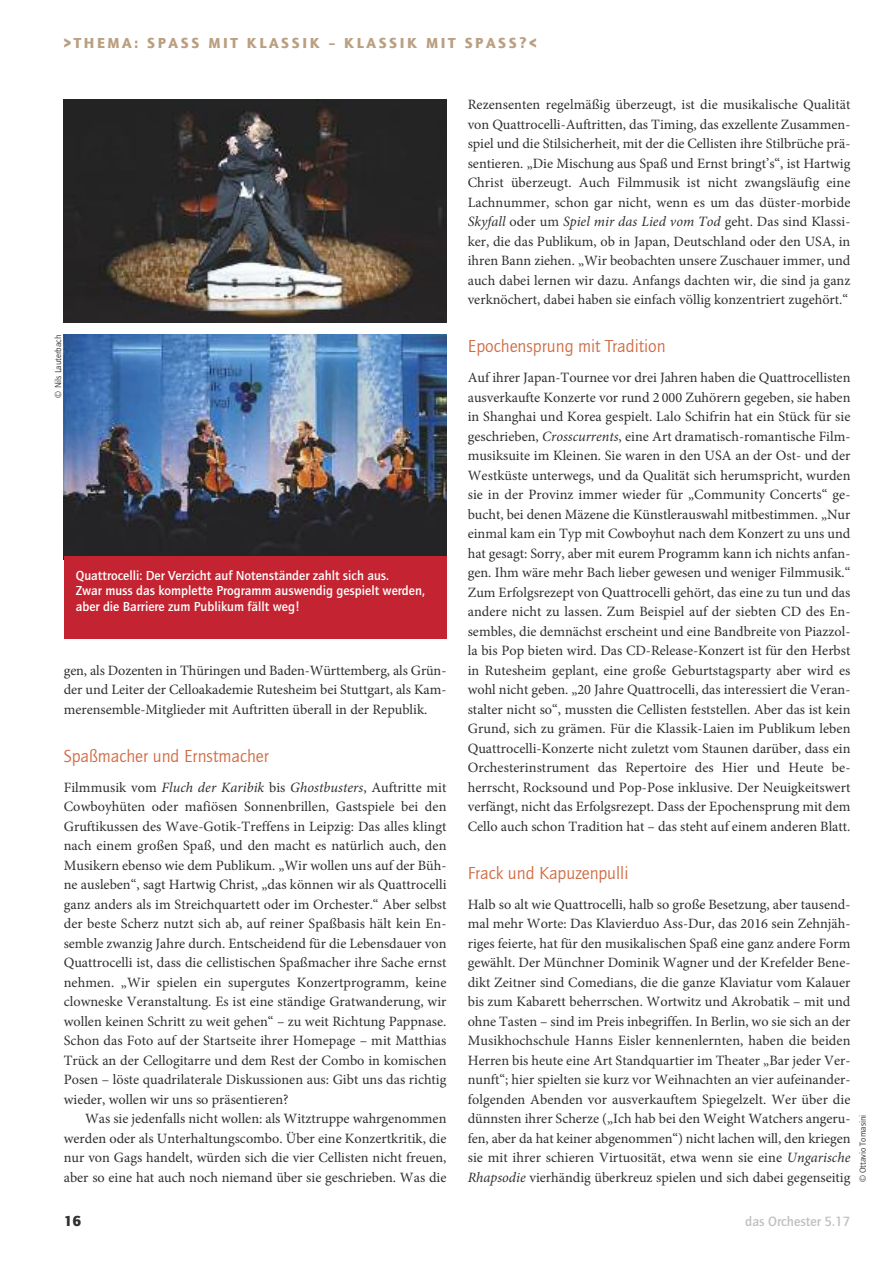
<style>
.page{position:relative;width:893px;height:1263px;background:#fff}
.page>*{position:absolute;margin:0;border:0;box-sizing:border-box;transform-origin:0 0}
.t1{font:18px "Quay Itc T";color:#d16b45}
.t2{font:900 15px "Quay Itc T";letter-spacing:.175em;color:#baa081}
.t3{font:900 15px "Quay Itc T";color:#2f2f2e}
.t4{font:14.25px/19.5px "Minion Pro";color:#2f2f2e;text-align:justify}
.t5{font:700 13.95px "Quay Itc T";color:#c1c1c0}
.t6{font:700 13.5px/15.8px "Quay Itc T";color:#fff}
.t7{font:9px "Quay Itc T";color:#2f2f2e}
.s1{font-style:italic}
</style>
<div class="page">
<img style="left:64px;top:100px;width:382px;height:222px">
<img style="left:64px;top:335px;width:382px;height:221px">
<div style="left:64px;top:556px;width:382px;height:82px;background:#c42431"></div>
<p class="t2" style="left:64px;top:34px;width:474px">&gt;THEMA: SPASS MIT KLASSIK – KLASSIK MIT SPASS?&lt;</p>
<p class="t7" style="left:53px;top:398px;width:64px;rotate:-90deg">© Nils Lauterbach</p>
<p class="t6" style="left:76px;top:567px;width:351px">Quattrocelli: Der Verzicht auf Notenständer zahlt sich aus.<br>Zwar muss das komplette Programm auswendig gespielt werden, aber die Barriere zum Publikum fällt weg!</p>
<p class="t4" style="left:64px;top:662px;width:384px">gen, als Dozenten in Thüringen und Baden-Württemberg, als Grün&shy;der und Leiter der Celloakademie Rutesheim bei Stuttgart, als Kam&shy;merensemble-Mitglieder mit Auftritten überall in der Republik.</p>
<p class="t1" style="left:64px;top:745px;width:207px">Spaßmacher und Ernstmacher</p>
<p class="t4" style="left:64px;top:779px;width:384px">Filmmusik vom <span class="s1">Fluch der Karibik</span> bis <span class="s1">Ghostbusters</span>, Auftritte mit Cowboyhüten oder mafiösen Sonnenbrillen, Gastspiele bei den Gruftikussen des Wave-Gotik-Treffens in Leipzig: Das alles klingt nach einem großen Spaß, und den macht es natürlich auch, den Musikern ebenso wie dem Publikum. „Wir wollen uns auf der Büh&shy;ne ausleben“, sagt Hartwig Christ, „das können wir als Quattrocelli ganz anders als im Streichquartett oder im Orchester.“ Aber selbst der beste Scherz nutzt sich ab, auf reiner Spaßbasis hält kein En&shy;semble zwanzig Jahre durch. Entscheidend für die Lebensdauer von Quattrocelli ist, dass die cellistischen Spaßmacher ihre Sache ernst nehmen. „Wir spielen ein supergutes Konzertprogramm, keine clowneske Veranstaltung. Es ist eine ständige Gratwanderung, wir wollen keinen Schritt zu weit gehen“ – zu weit Richtung Pappnase.<br>Schon das Foto auf der Startseite ihrer Homepage – mit Matthias Trück an der Cellogitarre und dem Rest der Combo in komischen Posen – löste quadrilaterale Diskussionen aus: Gibt uns das richtig wieder, wollen wir uns so präsentieren?</p>
<p class="t4" style="left:64px;top:1110px;width:384px;text-indent:21px">Was sie jedenfalls nicht wollen: als Witztruppe wahrgenommen werden oder als Unterhaltungscombo. Über eine Konzertkritik, die nur von Gags handelt, würden sich die vier Cellisten nicht freuen, aber so eine hat auch noch niemand über sie geschrieben. Was die</p>
<p class="t4" style="left:468px;top:96px;width:384px">Rezensenten regelmäßig überzeugt, ist die musikalische Qualität von Quattrocelli-Auftritten, das Timing, das exzellente Zusammen&shy;spiel und die Stilsicherheit, mit der die Cellisten ihre Stilbrüche prä&shy;sentieren. „Die Mischung aus Spaß und Ernst bringt’s“, ist Hartwig Christ überzeugt. Auch Filmmusik ist nicht zwangsläufig eine Lachnummer, schon gar nicht, wenn es um das düster-morbide <span class="s1">Skyfall</span> oder um <span class="s1">Spiel mir das Lied vom Tod</span> geht. Das sind Klassi&shy;ker, die das Publikum, ob in Japan, Deutschland oder den USA, in ihren Bann ziehen. „Wir beobachten unsere Zuschauer immer, und auch dabei lernen wir dazu. Anfangs dachten wir, die sind ja ganz verknöchert, dabei haben sie einfach völlig konzentriert zugehört.“</p>
<p class="t1" style="left:468px;top:335px;width:200px">Epochensprung mit Tradition</p>
<p class="t4" style="left:468px;top:369px;width:384px">Auf ihrer Japan-Tournee vor drei Jahren haben die Quattrocellisten ausverkaufte Konzerte vor rund 2 000 Zuhörern gegeben, sie haben in Shanghai und Korea gespielt. Lalo Schifrin hat ein Stück für sie geschrieben, <span class="s1">Crosscurrents</span>, eine Art dramatisch-romantische Film&shy;musiksuite im Kleinen. Sie waren in den USA an der Ost- und der Westküste unterwegs, und da Qualität sich herumspricht, wurden sie in der Provinz immer wieder für „Community Concerts“ ge&shy;bucht, bei denen Mäzene die Künstlerauswahl mitbestimmen. „Nur einmal kam ein Typ mit Cowboyhut nach dem Konzert zu uns und hat gesagt: Sorry, aber mit eurem Programm kann ich nichts anfan&shy;gen. Ihm wäre mehr Bach lieber gewesen und weniger Filmmusik.“ Zum Erfolgsrezept von Quattrocelli gehört, das eine zu tun und das andere nicht zu lassen. Zum Beispiel auf der siebten CD des En&shy;sembles, die demnächst erscheint und eine Bandbreite von Piazzol&shy;la bis Pop bieten wird. Das CD-Release-Konzert ist für den Herbst in Rutesheim geplant, eine große Geburtstagsparty aber wird es wohl nicht geben. „20 Jahre Quattrocelli, das interessiert die Veran&shy;stalter nicht so“, mussten die Cellisten feststellen. Aber das ist kein Grund, sich zu grämen. Für die Klassik-Laien im Publikum leben Quattrocelli-Konzerte nicht zuletzt vom Staunen darüber, dass ein Orchesterinstrument das Repertoire des Hier und Heute be&shy;herrscht, Rocksound und Pop-Pose inklusive. Der Neuigkeitswert verfängt, nicht das Erfolgsrezept. Dass der Epochensprung mit dem Cello auch schon Tradition hat – das steht auf einem anderen Blatt.</p>
<p class="t1" style="left:468px;top:862px;width:162px">Frack und Kapuzenpulli</p>
<p class="t4" style="left:468px;top:896px;width:384px">Halb so alt wie Quattrocelli, halb so große Besetzung, aber tausend&shy;mal mehr Worte: Das Klavierduo Ass-Dur, das 2016 sein Zehnjäh&shy;riges feierte, hat für den musikalischen Spaß eine ganz andere Form gewählt. Der Münchner Dominik Wagner und der Krefelder Bene&shy;dikt Zeitner sind Comedians, die die ganze Klaviatur vom Kalauer bis zum Kabarett beherrschen. Wortwitz und Akrobatik – mit und ohne Tasten – sind im Preis inbegriffen. In Berlin, wo sie sich an der Musikhochschule Hanns Eisler kennenlernten, haben die beiden Herren bis heute eine Art Standquartier im Theater „Bar jeder Ver&shy;nunft“; hier spielten sie kurz vor Weihnachten an vier aufeinander&shy;folgenden Abenden vor ausverkauftem Spiegelzelt. Wer über die dünnsten ihrer Scherze („Ich hab bei den Weight Watchers angeru&shy;fen, aber da hat keiner abgenommen“) nicht lachen will, den kriegen sie mit ihrer schieren Virtuosität, etwa wenn sie eine <span class="s1">Ungarische Rhapsodie</span> vierhändig überkreuz spielen und sich dabei gegenseitig</p>
<p class="t7" style="left:857px;top:1182px;width:69px;rotate:-90deg">© Ottavio Tomasini</p>
<p class="t3" style="left:64px;top:1212px;width:19px">16</p>
<p class="t5" style="left:745px;top:1212px;width:107px">das Orchester 5.17</p>
</div>
